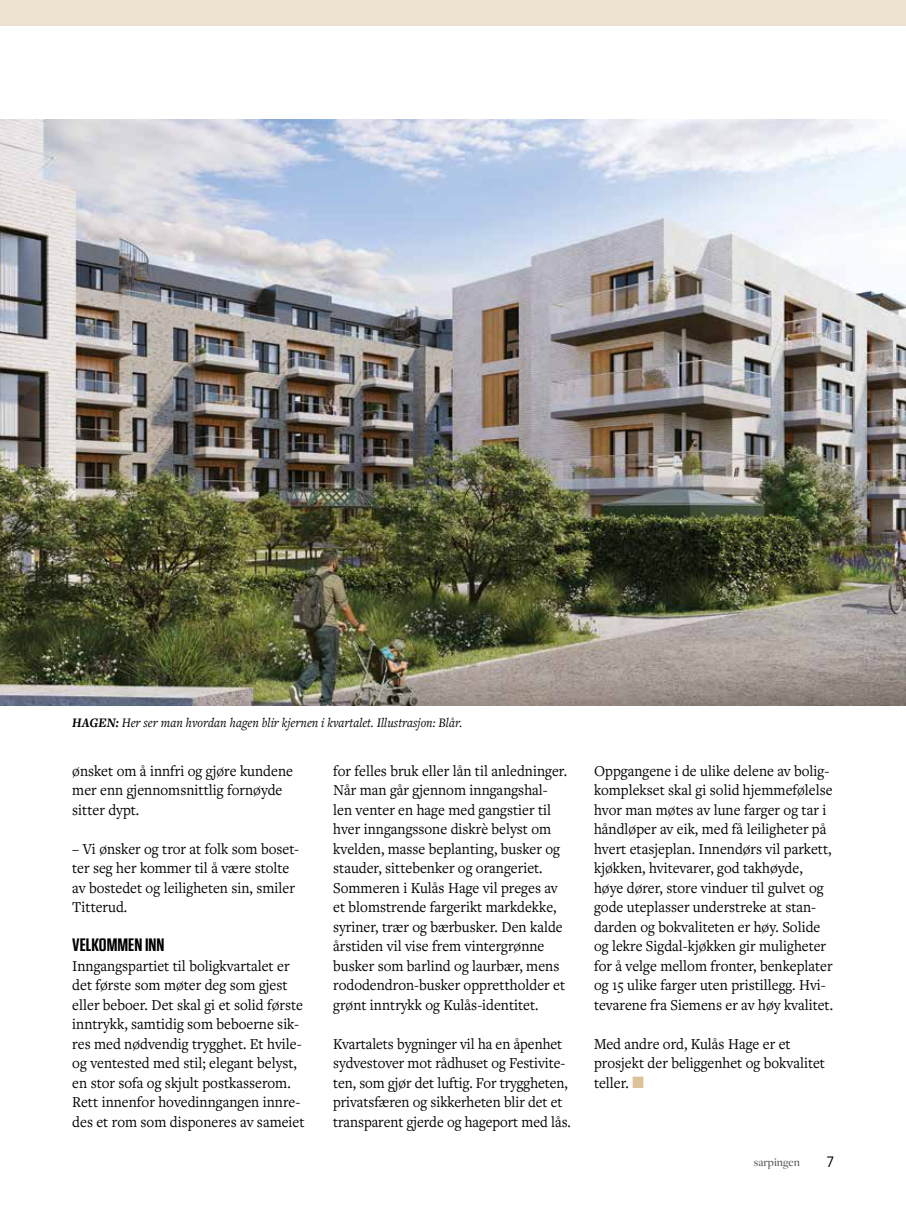
<style>
.page{position:relative;width:906px;height:1212px;background:#fff}
.page>*{position:absolute;margin:0;border:0;box-sizing:border-box;transform-origin:0 0}
.t1{font:600 18px "Tungsten";color:#000;scale:1.15 1}
.t2{font:15.75px/19.5px "Freight Text Pro";color:#000;scale:.95 1}
.t3{font:15.75px/19.5px "Freight Text Pro";color:#000;scale:.94 1}
.t4{font:15px "Gotham Narrow";color:#000}
.t5{font:italic 13.5px "Freight Text Pro";color:#000;scale:.95 1}
.t6{font:500 12px "Freight Disp Pro";color:#58595b}
.s1{font-weight:700}
.s2{font-family:"Monotype Sorts";color:#dcc39a}
</style>
<div class="page">
<img style="left:0;top:120px;width:906px;height:586px">
<div style="left:0;top:0;width:906px;height:26px;background:#eee3d1"></div>
<p class="t5" style="left:72px;top:714px;width:412px"><span class="s1">HAGEN:</span> Her ser man hvordan hagen blir kjernen i kvartalet. Illustrasjon: Blår.</p>
<p class="t2" style="left:72px;top:760px;width:234px">ønsket om å innfri og gjøre kundene mer enn gjennomsnittlig fornøyde sitter dypt.</p>
<p class="t2" style="left:72px;top:838px;width:240px">– Vi ønsker og tror at folk som boset&shy;ter seg her kommer til å være stolte av bostedet og leiligheten sin, smiler<br>Titterud.</p>
<p class="t1" style="left:72px;top:935px;width:82px">VELKOMMEN INN</p>
<p class="t2" style="left:72px;top:955px;width:246px">Inngangspartiet til boligkvartalet er det første som møter deg som gjest eller beboer. Det skal gi et solid første inntrykk, samtidig som beboerne sik&shy;res med nødvendig trygghet. Et hvile&shy;og ventested med stil; elegant belyst, en stor sofa og skjult postkasserom.<br>Rett innenfor hovedinngangen innre&shy;des et rom som disponeres av sameiet</p>
<p class="t2" style="left:333px;top:760px;width:248px">for felles bruk eller lån til anledninger.<br>Når man går gjennom inngangshal&shy;len venter en hage med gangstier til hver inngangssone diskrè belyst om kvelden, masse beplanting, busker og stauder, sittebenker og orangeriet.<br>Sommeren i Kulås Hage vil preges av et blomstrende fargerikt markdekke, syriner, trær og bærbusker. Den kalde årstiden vil vise frem vintergrønne busker som barlind og laurbær, mens rododendron-busker opprettholder et grønt inntrykk og Kulås-identitet.</p>
<p class="t3" style="left:333px;top:1033px;width:254px">Kvartalets bygninger vil ha en åpenhet sydvestover mot rådhuset og Festivite&shy;ten, som gjør det luftig. For tryggheten, privatsfæren og sikkerheten blir det et transparent gjerde og hageport med lås.</p>
<p class="t2" style="left:594px;top:760px;width:253px">Oppgangene i de ulike delene av bolig&shy;komplekset skal gi solid hjemmefølelse hvor man møtes av lune farger og tar i håndløper av eik, med få leiligheter på hvert etasjeplan. Innendørs vil parkett, kjøkken, hvitevarer, god takhøyde, høye dører, store vinduer til gulvet og gode uteplasser understreke at stan&shy;darden og bokvaliteten er høy. Solide og lekre Sigdal-kjøkken gir muligheter for å velge mellom fronter, benkeplater og 15 ulike farger uten pristillegg. Hvi&shy;tevarene fra Siemens er av høy kvalitet.</p>
<p class="t2" style="left:594px;top:1033px;width:245px">Med andre ord, Kulås Hage er et prosjekt der beliggenhet og bokvalitet teller. <span class="s2">n</span></p>
<p class="t6" style="left:754px;top:1154px;width:47px">sarpingen</p>
<p class="t4" style="left:826px;top:1152px;width:9px">7</p>
</div>
